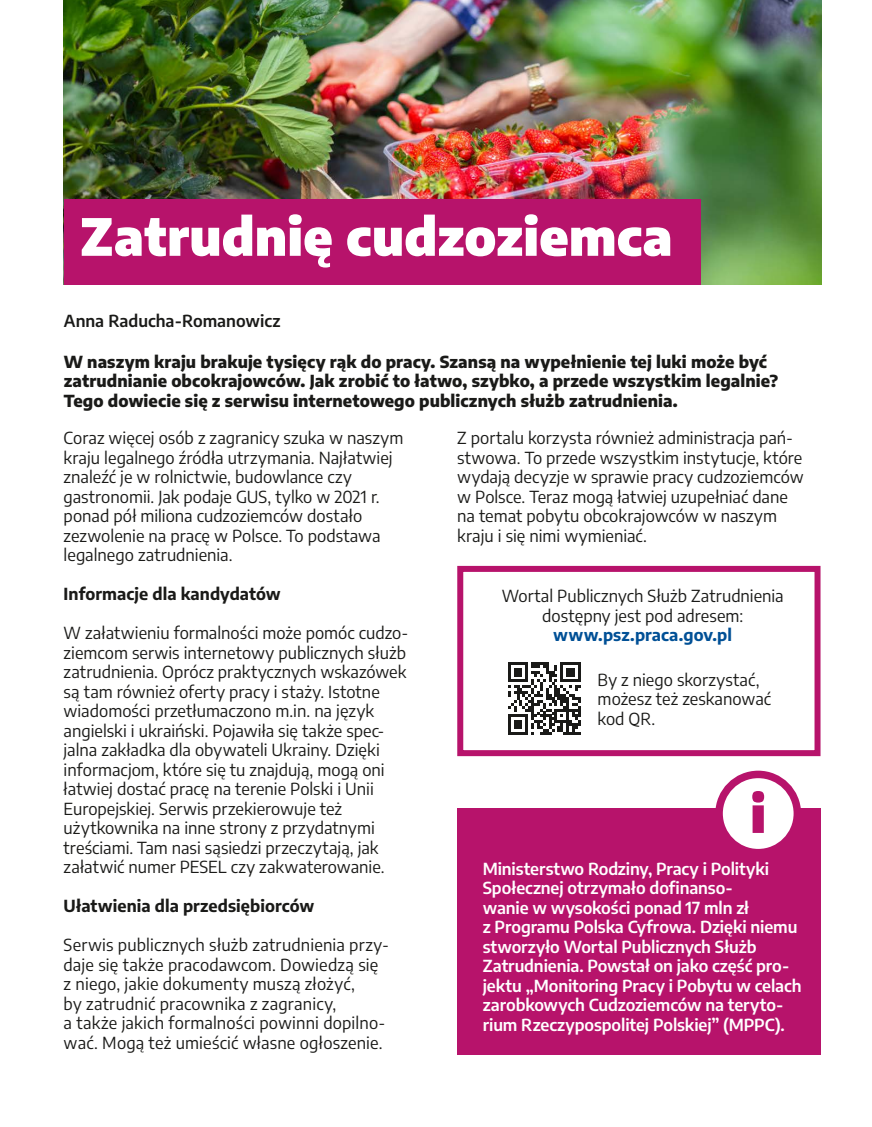
<style>
.page{position:relative;width:872px;height:1127px;background:#fff}
.page>*{position:absolute;margin:0;border:0;box-sizing:border-box;transform-origin:0 0}
.tytul{font:900 51px "Encode Sans";color:#fff}
.basik_txt_artykul_OK{font:16.5px/19.5px "Encode Sans";color:#1a1a18}
.ramka{font:600 16.5px/19.5px "Encode Sans";letter-spacing:-.005em;color:#fff}
.lead{font:800 16.5px/19.5px "Encode Sans";letter-spacing:.005em;color:#1a1a18}
.pytanie{font:700 16.5px "Encode Sans";letter-spacing:.005em;color:#1a1a18}
.basik_txt_artykul_OK-2{font:600 16.5px "Encode Sans";color:#1a1a18}
.s1{font-weight:700;color:#005096}
</style>
<div class="page">
<div style="left:457px;top:566px;width:363px;height:190px;border:6px solid #b7136b"></div>
<div style="left:457px;top:808px;width:364px;height:246px;background:#b7136b"></div>
<div style="left:719px;top:774px;width:78px;height:79px;background:#fff;border-radius:50%"></div>
<div style="left:715px;top:771px;width:86px;height:85px;border:8px solid #b7136b;border-radius:50%"></div>
<svg style="left:752px;top:791px;width:12px;height:42px"></svg>
<img style="left:64px;top:0;width:757px;height:285px">
<div style="left:64px;top:199px;width:636px;height:86px;background:#b7136b"></div>
<svg style="left:508px;top:662px;width:72px;height:73px"></svg>
<h1 class="tytul" style="left:80px;top:202px;width:594px">Zatrudnię cudzoziemca</h1>
<p class="basik_txt_artykul_OK-2" style="left:64px;top:310px;width:218px">Anna Raducha‑Romanowicz</p>
<p class="lead" style="left:64px;top:351px;width:716px">W naszym kraju brakuje tysięcy rąk do pracy. Szansą na wypełnienie tej luki może być zatrudnianie obcokrajowców. Jak zrobić to łatwo, szybko, a przede wszystkim legalnie?<br>Tego dowiecie się z serwisu internetowego publicznych służb zatrudnienia.</p>
<p class="basik_txt_artykul_OK" style="left:64px;top:427px;width:341px">Coraz więcej osób z zagranicy szuka w naszym kraju legalnego źródła utrzymania. Najłatwiej znaleźć je w rolnictwie, budowlance czy gastronomii. Jak podaje GUS, tylko w 2021 r. ponad pół miliona cudzoziemców dostało zezwolenie na pracę w Polsce. To podstawa legalnego zatrudnienia.</p>
<p class="pytanie" style="left:64px;top:583px;width:219px">Informacje dla kandydatów</p>
<p class="basik_txt_artykul_OK" style="left:64px;top:622px;width:346px">W załatwieniu formalności może pomóc cudzo&shy;ziemcom serwis internetowy publicznych służb zatrudnienia. Oprócz praktycznych wskazówek są tam również oferty pracy i staży. Istotne wiadomości przetłumaczono m.in. na język angielski i ukraiński. Pojawiła się także spec&shy;jalna zakładka dla obywateli Ukrainy. Dzięki informacjom, które się tu znajdują, mogą oni łatwiej dostać pracę na terenie Polski i Unii Europejskiej. Serwis przekierowuje też użytkownika na inne strony z przydatnymi treściami. Tam nasi sąsiedzi przeczytają, jak załatwić numer PESEL czy zakwaterowanie.</p>
<p class="pytanie" style="left:64px;top:895px;width:252px">Ułatwienia dla przedsiębiorców</p>
<p class="basik_txt_artykul_OK" style="left:64px;top:934px;width:327px">Serwis publicznych służb zatrudnienia przy&shy;daje się także pracodawcom. Dowiedzą się z niego, jakie dokumenty muszą złożyć,<br>by zatrudnić pracownika z zagranicy,<br>a także jakich formalności powinni dopilno&shy;wać. Mogą też umieścić własne ogłoszenie.</p>
<p class="basik_txt_artykul_OK" style="left:457px;top:427px;width:348px">Z portalu korzysta również administracja pań&shy;stwowa. To przede wszystkim instytucje, które wydają decyzje w sprawie pracy cudzoziemców w Polsce. Teraz mogą łatwiej uzupełniać dane na temat pobytu obcokrajowców w naszym kraju i się nimi wymieniać.</p>
<p class="basik_txt_artykul_OK" style="left:501px;top:586px;width:283px;text-align:center">Wortal Publicznych Służb Zatrudnienia dostępny jest pod adresem: <span class="s1">www.psz.praca.gov.pl</span></p>
<p class="basik_txt_artykul_OK" style="left:597px;top:669px;width:175px">By z niego skorzystać, możesz też zeskanować kod QR.</p>
<p class="ramka" style="left:483px;top:858px;width:320px">Ministerstwo Rodziny, Pracy i Polityki Społecznej otrzymało dofinanso‑<br>wanie w wysokości ponad 17 mln zł<br>z Programu Polska Cyfrowa. Dzięki niemu stworzyło Wortal Publicznych Służb Zatrudnienia. Powstał on jako część pro‑ jektu „Monitoring Pracy i Pobytu w celach zarobkowych Cudzoziemców na teryto‑ rium Rzeczypospolitej Polskiej” (MPPC).</p>
</div>
